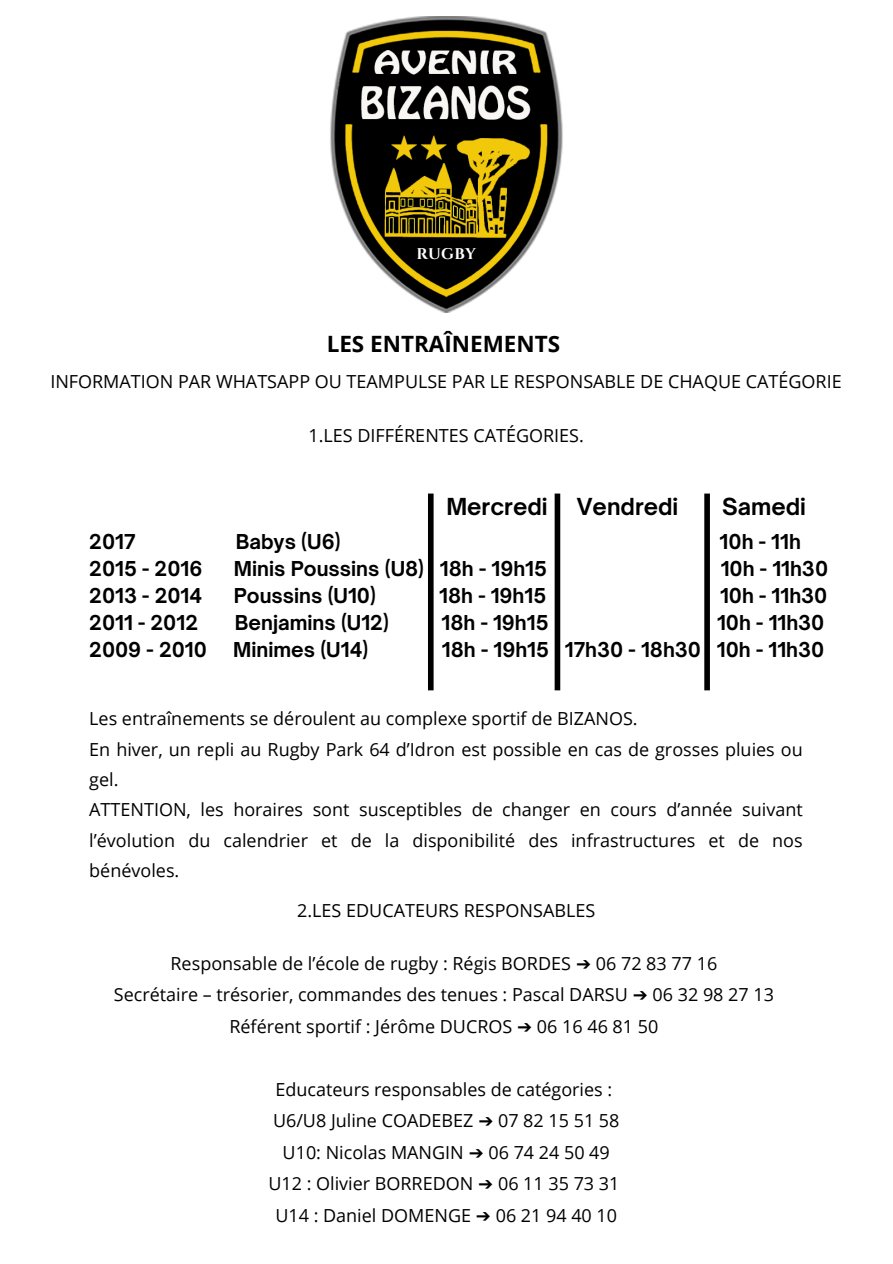
<style>
.page{position:relative;width:893px;height:1264px;background:#fff}
.page>*{position:absolute;margin:0;border:0;box-sizing:border-box;transform-origin:0 0}
.t1{font:700 22.5px "Open Sauce One";color:#000}
.t2{font:700 22.5px "Open Sans";color:#000}
.t3{font:700 19.65px "Open Sauce One";color:#000}
.t4{font:18px/31.5px "Open Sans";color:#000;text-align:center}
.t5{font:700 15.45px "Cinzel";letter-spacing:.02em;color:#fff}
.s1{font-family:"DejaVu Sans"}
</style>
<div class="page">
<img style="left:330px;top:17px;width:233px;height:295px">
<div style="left:428px;top:493px;width:5px;height:197px;background:#000"></div>
<div style="left:554px;top:493px;width:6px;height:197px;background:#000"></div>
<div style="left:704px;top:493px;width:5px;height:197px;background:#000"></div>
<p class="t5" style="left:416px;top:244px;width:61px">RUGBY</p>
<p class="t2" style="left:326px;top:328px;width:235px">LES ENTRAÎNEMENTS</p>
<p class="t4" style="left:50px;top:365px;width:792px">INFORMATION PAR WHATSAPP OU TEAMPULSE PAR LE RESPONSABLE DE CHAQUE CATÉGORIE</p>
<p class="t4" style="left:308px;top:419px;width:277px">1.LES DIFFÉRENTES CATÉGORIES.</p>
<p class="t1" style="left:446px;top:492px;width:103px">Mercredi</p>
<p class="t1" style="left:722px;top:492px;width:85px">Samedi</p>
<p class="t1" style="left:577px;top:492px;width:103px">Vendredi</p>
<p class="t3" style="left:89px;top:529px;width:48px">2017</p>
<p class="t3" style="left:236px;top:529px;width:106px">Babys (U6)</p>
<p class="t3" style="left:719px;top:529px;width:83px">10h - 11h</p>
<p class="t3" style="left:89px;top:556px;width:115px">2015 - 2016</p>
<p class="t3" style="left:234px;top:556px;width:314px">Minis Poussins (U8) 18h - 19h15</p>
<p class="t3" style="left:720px;top:556px;width:109px">10h - 11h30</p>
<p class="t3" style="left:89px;top:583px;width:114px">2013 - 2014</p>
<p class="t3" style="left:234px;top:583px;width:144px">Poussins (U10)</p>
<p class="t3" style="left:439px;top:583px;width:109px">18h - 19h15</p>
<p class="t3" style="left:720px;top:583px;width:109px">10h - 11h30</p>
<p class="t3" style="left:89px;top:610px;width:110px">2011 - 2012</p>
<p class="t3" style="left:235px;top:610px;width:155px">Benjamins (U12)</p>
<p class="t3" style="left:441px;top:610px;width:109px">18h - 19h15</p>
<p class="t3" style="left:717px;top:610px;width:109px">10h - 11h30</p>
<p class="t3" style="left:89px;top:637px;width:119px">2009 - 2010</p>
<p class="t3" style="left:233px;top:637px;width:136px">Minimes (U14)</p>
<p class="t3" style="left:442px;top:637px;width:384px">18h - 19h15 17h30 - 18h30 10h - 11h30</p>
<p class="t4" style="left:89px;top:703px;width:715px;line-height:30.3px;text-align:left">Les entraînements se déroulent au complexe sportif de BIZANOS.<br>En hiver, un repli au Rugby Park 64 d’Idron est possible en cas de grosses pluies ou gel.<br>ATTENTION, les horaires sont susceptibles de changer en cours d’année suivant l’évolution du calendrier et de la disponibilité des infrastructures et de nos bénévoles.</p>
<p class="t4" style="left:297px;top:894px;width:299px">2.LES EDUCATEURS RESPONSABLES</p>
<p class="t4" style="left:114px;top:947px;width:661px">Responsable de l’école de rugby : Régis BORDES <span class="s1">➔</span> 06 72 83 77 16<br>Secrétaire – trésorier, commandes des tenues : Pascal DARSU <span class="s1">➔</span> 06 32 98 27 13<br>Référent sportif : Jérôme DUCROS <span class="s1">➔</span> 06 16 46 81 50</p>
<p class="t4" style="left:268px;top:1072px;width:352px">Educateurs responsables de catégories :<br>U6/U8 Juline COADEBEZ <span class="s1">➔</span> 07 82 15 51 58<br>U10: Nicolas MANGIN <span class="s1">➔</span> 06 74 24 50 49<br>U12 : Olivier BORREDON <span class="s1">➔</span> 06 11 35 73 31<br>U14 : Daniel DOMENGE <span class="s1">➔</span> 06 21 94 40 10</p>
</div>
